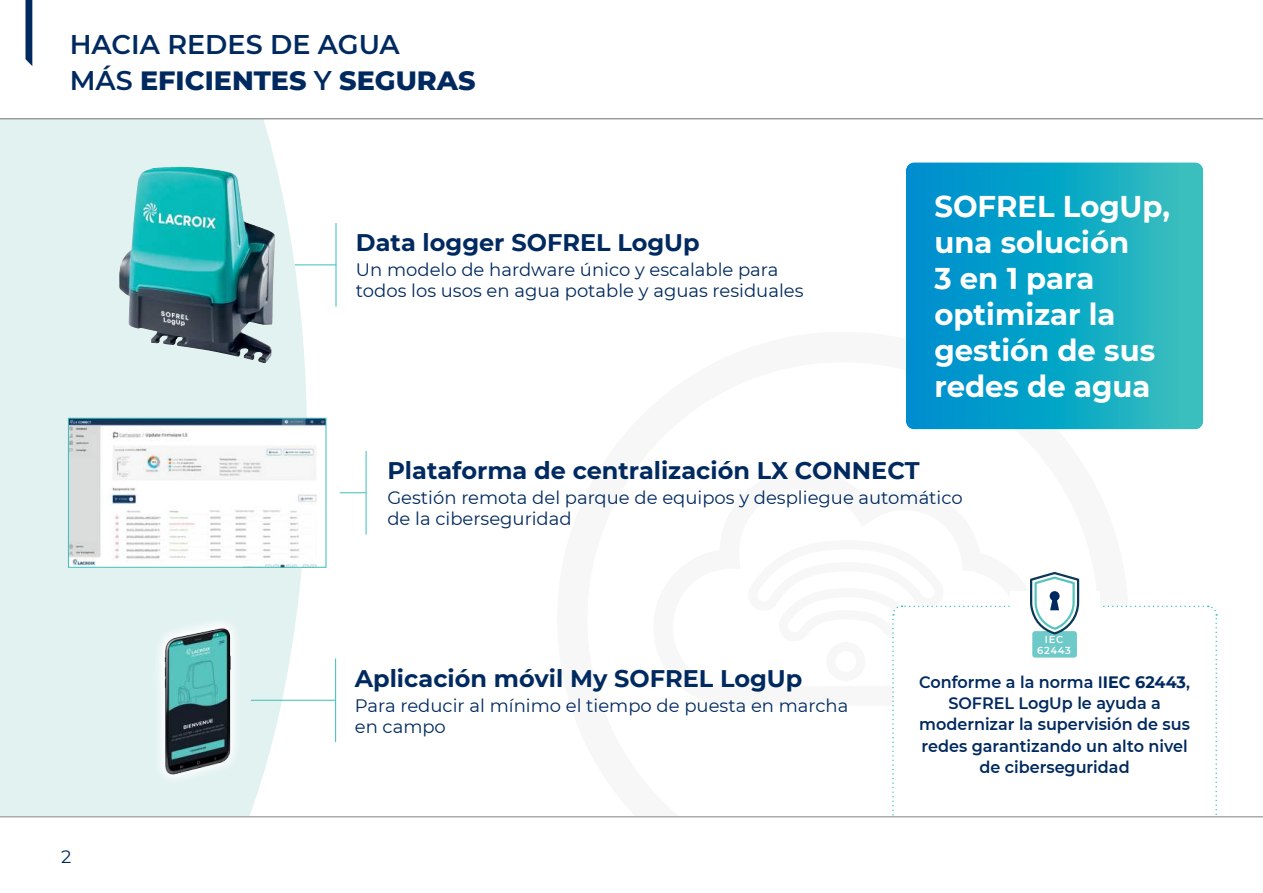
<style>
.page{position:relative;width:1263px;height:893px;background:#fff}
.page>*{position:absolute;margin:0;border:0;box-sizing:border-box;transform-origin:0 0}
.t1{font:700 30px/36px "Montserrat";color:#fff}
.t2{font:600 27px/36px "Montserrat";color:#002a5f}
.t3{font:700 24px "Montserrat";color:#002a5f}
.t4{font:18px/21px "Montserrat";color:#002a5f}
.t5{font:600 16.5px/21px "Montserrat";color:#002a5f;text-align:center}
.t6{font:600 10.2px/10.2px "Montserrat";letter-spacing:.07em;color:#fff;text-align:center}
.s1{font-weight:800}
.s2{font-weight:700}
</style>
<div class="page">
<svg style="left:0;top:119px;width:307px;height:697px;background:#e4f2f2"></svg>
<img style="left:906px;top:162px;width:297px;height:267px">
<svg style="left:0;top:0;width:1263px;height:119px"></svg>
<svg style="left:0;top:816px;width:1263px;height:2px;background:#bec0c1"></svg>
<svg style="left:26px;top:0;width:6px;height:66px"></svg>
<img style="left:119px;top:167px;width:156px;height:196px">
<hr style="left:295px;top:264px;width:41px;height:1px;background:#3abfbe">
<hr style="left:336px;top:223px;width:1px;height:84px;background:#3abfbe">
<hr style="left:366px;top:451px;width:1px;height:84px;background:#3abfbe">
<svg style="left:340px;top:492px;width:26px;height:1px"></svg>
<img style="left:70px;top:420px;width:254px;height:146px">
<div style="left:68px;top:418px;width:258px;height:150px;border:1px solid #3abfbe"></div>
<div style="left:152px;top:615px;width:91px;height:172px;background:linear-gradient(to bottom,#e9f5f4,#e8f4f4)"></div>
<img style="left:164px;top:622px;width:67px;height:156px">
<hr style="left:335px;top:658px;width:1px;height:84px;background:#3abfbe">
<hr style="left:251px;top:700px;width:84px;height:1px;background:#3abfbe">
<svg style="left:747px;top:572px;width:471px;height:246px"></svg>
<h2 class="t2" style="left:70px;top:26px;width:407px">HACIA REDES DE AGUA<br>MÁS <span class="s1">EFICIENTES</span> Y <span class="s1">SEGURAS</span></h2>
<h3 class="t3" style="left:356px;top:230px;width:345px">Data logger SOFREL LogUp</h3>
<p class="t4" style="left:356px;top:260px;width:449px">Un modelo de hardware único y escalable para todos los usos en agua potable y aguas residuales</p>
<h1 class="t1" style="left:934px;top:189px;width:237px">SOFREL LogUp, una solución<br>3 en 1 para optimizar la gestión de sus redes de agua</h1>
<h3 class="t3" style="left:387px;top:458px;width:534px">Plataforma de centralización LX CONNECT</h3>
<p class="t4" style="left:387px;top:488px;width:577px">Gestión remota del parque de equipos y despliegue automático de la ciberseguridad</p>
<p class="t6" style="left:1037px;top:635px;width:35px">IEC<br>62443</p>
<p class="t4" style="left:61px;top:847px;width:12px">2</p>
<h3 class="t3" style="left:355px;top:665px;width:449px">Aplicación móvil My SOFREL LogUp</h3>
<p class="t4" style="left:355px;top:695px;width:495px">Para reducir al mínimo el tiempo de puesta en marcha en campo</p>
<p class="t5" style="left:919px;top:672px;width:272px">Conforme a la norma I<span class="s2">IEC 62443</span>,<br>SOFREL LogUp le ayuda a modernizar la supervisión de sus redes garantizando un alto nivel de ciberseguridad</p>
</div>
